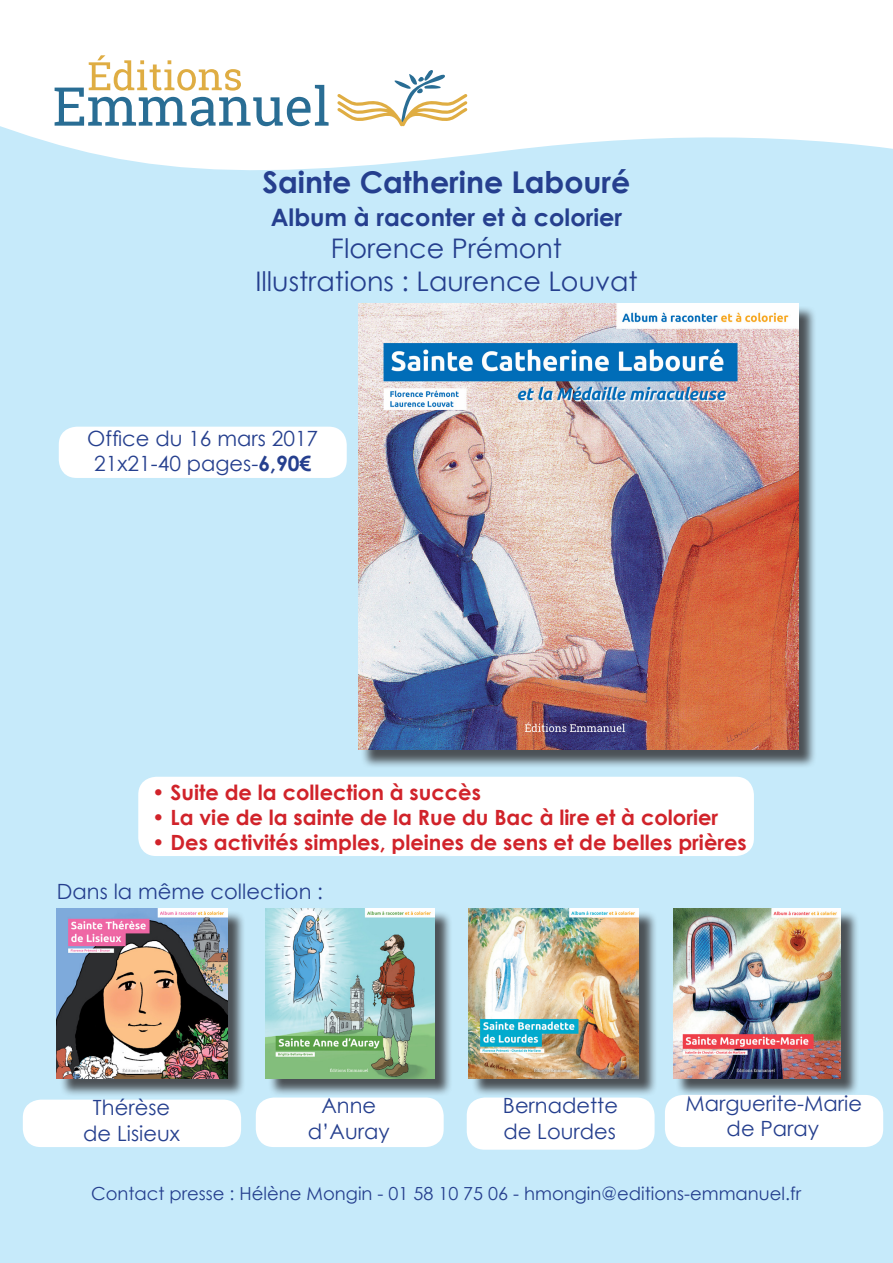
<style>
.page{position:relative;width:893px;height:1263px;background:#fff}
.page>*{position:absolute;margin:0;border:0;box-sizing:border-box;transform-origin:0 0}
.t1{font:700 30px "Century Gothic";color:#253f8e}
.t2{font:27px "Century Gothic";color:#253f8e}
.t3{font:700 24px "Century Gothic";color:#253f8e}
.t4{font:21px "Century Gothic";color:#253f8e}
.t5{font:700 21px "Century Gothic";color:#d1232a}
.t6{font:18px "Century Gothic";color:#253f8e}
.s1{font-weight:700}
</style>
<div class="page">
<div style="left:0;top:17px;width:893px;height:1246px;background:#c6eafa"></div>
<svg style="left:0;top:17px;width:893px;height:154px;fill:#fff"></svg>
<svg style="left:336px;top:60px;width:131px;height:66px;background:#efebde"></svg>
<svg style="left:53px;top:48px;width:276px;height:78px;background:#d9e1e0"></svg>
<div style="left:361px;top:306px;width:456px;height:462px;background:#231f20;opacity:.75"></div>
<img style="left:358px;top:303px;width:440px;height:447px">
<div style="left:267px;top:910px;width:186px;height:187px;background:#231f20;opacity:.75"></div>
<img style="left:265px;top:908px;width:169px;height:170px">
<div style="left:471px;top:910px;width:186px;height:187px;background:#231f20;opacity:.75"></div>
<img style="left:469px;top:908px;width:170px;height:170px">
<div style="left:23px;top:1099px;width:218px;height:48px;background:#fff;border-radius:18px"></div>
<div style="left:467px;top:1097px;width:188px;height:53px;background:#fff;border-radius:18px"></div>
<div style="left:59px;top:911px;width:187px;height:186px;background:#231f20;opacity:.75"></div>
<img style="left:57px;top:908px;width:170px;height:170px">
<div style="left:675px;top:910px;width:184px;height:187px;background:#231f20;opacity:.75"></div>
<img style="left:673px;top:908px;width:168px;height:170px">
<div style="left:665px;top:1095px;width:218px;height:52px;background:#fff;border-radius:18px"></div>
<div style="left:256px;top:1097px;width:188px;height:50px;background:#fff;border-radius:18px"></div>
<div style="left:138px;top:777px;width:616px;height:79px;background:#fff;border-radius:18px"></div>
<div style="left:59px;top:427px;width:288px;height:51px;background:#fff;border-radius:18px"></div>
<p class="t1" style="left:263px;top:160px;width:369px">Sainte Catherine Labouré</p>
<p class="t3" style="left:271px;top:199px;width:353px">Album à raconter et à colorier</p>
<p class="t2" style="left:331px;top:229px;width:233px">Florence Prémont</p>
<p class="t2" style="left:255px;top:262px;width:384px">Illustrations : Laurence Louvat</p>
<p class="t4" style="left:87px;top:424px;width:233px">Office du 16 mars 2017</p>
<p class="t4" style="left:94px;top:449px;width:219px">21x21-40 pages-<span class="s1">6,90€</span></p>
<p class="t5" style="left:152px;top:776px;width:330px">• Suite de la collection à succès</p>
<p class="t5" style="left:152px;top:801px;width:568px">• La vie de la sainte de la Rue du Bac à lire et à colorier</p>
<p class="t5" style="left:152px;top:826px;width:596px">• Des activités simples, pleines de sens et de belles prières</p>
<p class="t4" style="left:57px;top:876px;width:268px">Dans la même collection :</p>
<p class="t4" style="left:93px;top:1093px;width:79px">Thérèse</p>
<p class="t4" style="left:83px;top:1118px;width:98px">de Lisieux</p>
<p class="t4" style="left:321px;top:1091px;width:56px">Anne</p>
<p class="t4" style="left:308px;top:1116px;width:83px">d’Auray</p>
<p class="t4" style="left:503px;top:1091px;width:117px">Bernadette</p>
<p class="t4" style="left:503px;top:1116px;width:114px">de Lourdes</p>
<p class="t4" style="left:685px;top:1088px;width:178px">Marguerite-Marie</p>
<p class="t4" style="left:727px;top:1113px;width:94px">de Paray</p>
<p class="t6" style="left:91px;top:1180px;width:712px">Contact presse : Hélène Mongin - 01 58 10 75 06 - hmongin@editions-emmanuel.fr</p>
</div>
